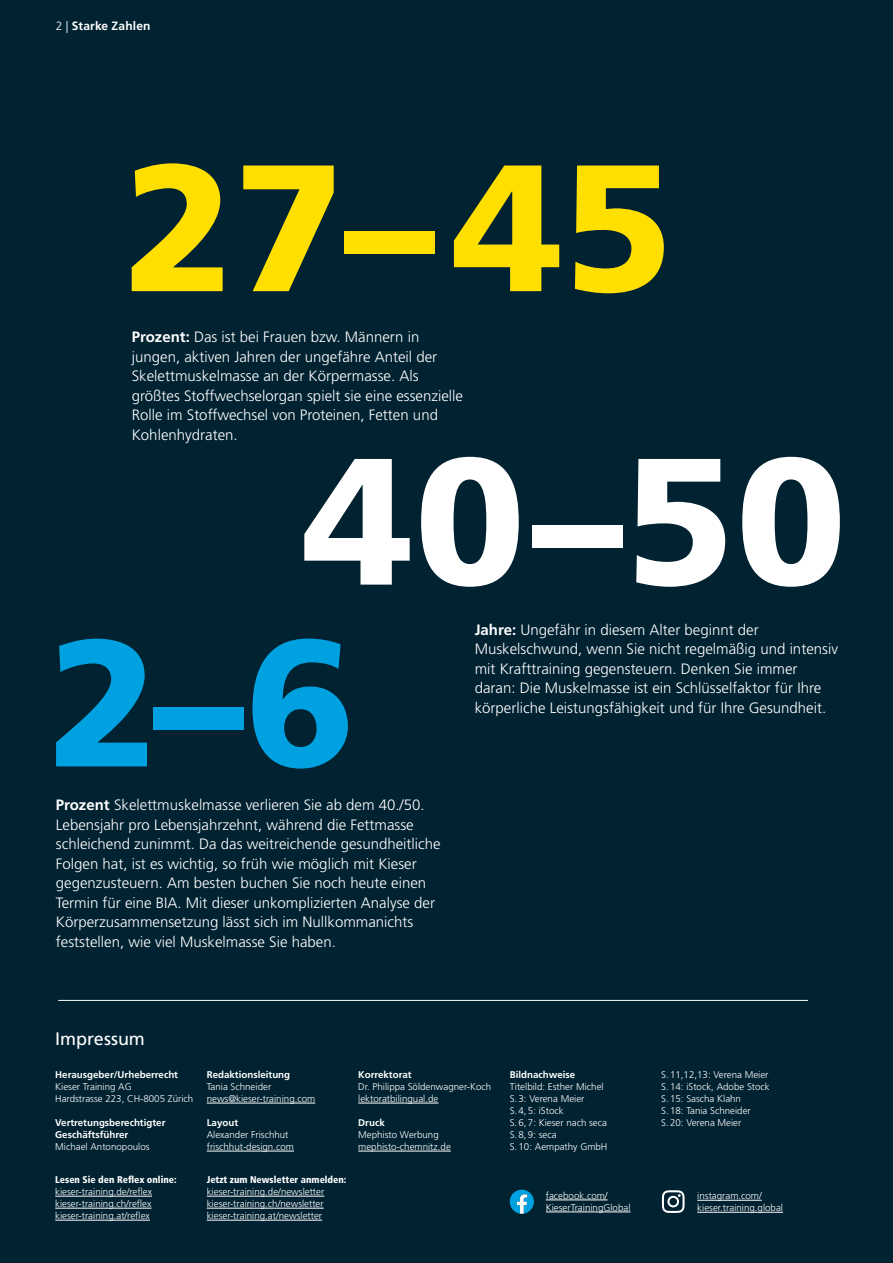
<style>
.page{position:relative;width:893px;height:1263px;background:#002231}
.page>*{position:absolute;margin:0;border:0;box-sizing:border-box;transform-origin:0 0}
.t1{font:900 180px "Frutiger LT Std";color:#ffdf00}
.t2{font:900 180px "Frutiger LT Std";color:#fff}
.t3{font:900 180px "Frutiger LT Std";color:#00a1e0}
.t4{font:18px "Frutiger LT Std";letter-spacing:-.005em;color:#fff}
.t5{font:300 15px/19.5px "Frutiger LT Std";color:#fff}
.t6{font:700 12px "Frutiger LT Std";letter-spacing:.015em;color:#fff}
.t7{font:300 9.75px/12px "Frutiger LT Std";color:#fff}
.t8{font:700 9.75px/12px "Frutiger LT Std";color:#fff}
.t9{font:900 condensed 9.75px "Frutiger LT Std";color:#fff}
.s1{font-weight:300}
.s2{font-weight:700}
</style>
<div class="page">
<hr style="left:207px;top:1103px;width:108px;height:1px;background:#fff">
<hr style="left:207px;top:1151px;width:87px;height:1px;background:#fff">
<hr style="left:358px;top:1103px;width:80px;height:1px;background:#fff">
<hr style="left:358px;top:1151px;width:93px;height:1px;background:#fff">
<hr style="left:55px;top:1196px;width:97px;height:1px;background:#fff">
<hr style="left:55px;top:1208px;width:97px;height:1px;background:#fff">
<hr style="left:55px;top:1220px;width:95px;height:1px;background:#fff">
<hr style="left:207px;top:1196px;width:117px;height:1px;background:#fff">
<hr style="left:207px;top:1208px;width:117px;height:1px;background:#fff">
<hr style="left:207px;top:1220px;width:115px;height:1px;background:#fff">
<hr style="left:546px;top:1200px;width:62px;height:1px;background:#fff">
<hr style="left:546px;top:1212px;width:84px;height:1px;background:#fff">
<svg style="left:510px;top:1189px;width:24px;height:24px"></svg>
<hr style="left:58px;top:1000px;width:750px;height:1px;background:#fff">
<hr style="left:697px;top:1200px;width:65px;height:1px;background:#fff">
<hr style="left:697px;top:1212px;width:86px;height:1px;background:#fff">
<svg style="left:662px;top:1190px;width:23px;height:23px"></svg>
<p class="t6" style="left:56px;top:18px;width:96px"><span class="s1">2 |</span> Starke Zahlen</p>
<h1 class="t1" style="left:124px;top:119px;width:550px">27–45</h1>
<p class="t5" style="left:132px;top:327px;width:333px"><span class="s2">Prozent:</span> Das ist bei Frauen bzw. Männern in jungen, aktiven Jahren der ungefähre Anteil der Skelettmuskelmasse an der Körpermasse. Als größtes Stoffwechselorgan spielt sie eine essenzielle Rolle im Stoffwechsel von Proteinen, Fetten und Kohlenhydraten.</p>
<h1 class="t2" style="left:303px;top:413px;width:545px">40–50</h1>
<h1 class="t3" style="left:49px;top:595px;width:308px">2–6</h1>
<p class="t5" style="left:56px;top:795px;width:386px"><span class="s2">Prozent</span> Skelettmuskelmasse verlieren Sie ab dem 40./50.<br>Lebensjahr pro Lebensjahrzehnt, während die Fettmasse schleichend zunimmt. Da das weitreichende gesundheitliche Folgen hat, ist es wichtig, so früh wie möglich mit Kieser gegenzusteuern. Am besten buchen Sie noch heute einen Termin für eine BIA. Mit dieser unkomplizierten Analyse der Körperzusammensetzung lässt sich im Nullkommanichts feststellen, wie viel Muskelmasse Sie haben.</p>
<p class="t5" style="left:475px;top:620px;width:365px"><span class="s2">Jahre:</span> Ungefähr in diesem Alter beginnt der Muskelschwund, wenn Sie nicht regelmäßig und intensiv mit Krafttraining gegensteuern. Denken Sie immer daran: Die Muskelmasse ist ein Schlüsselfaktor für Ihre körperliche Leistungsfähigkeit und für Ihre Gesundheit.</p>
<p class="t4" style="left:55px;top:1028px;width:91px">Impressum</p>
<p class="t8" style="left:55px;top:1069px;width:124px">Herausgeber/Urheberrecht</p>
<p class="t7" style="left:55px;top:1081px;width:139px">Kieser Training AG<br>Hardstrasse 223, CH-8005 Zürich</p>
<p class="t8" style="left:55px;top:1117px;width:112px">Vertretungsberechtigter<br>Geschäftsführer</p>
<p class="t7" style="left:55px;top:1141px;width:96px">Michael Antonopoulos</p>
<p class="t9" style="left:55px;top:1174px;width:123px">Lesen Sie den Reflex online:</p>
<p class="t7" style="left:55px;top:1186px;width:98px;text-align:justify">kieser-training.de/reflex kieser-training.ch/reflex kieser-training.at/reflex</p>
<p class="t8" style="left:207px;top:1069px;width:85px">Redaktionsleitung</p>
<p class="t7" style="left:207px;top:1081px;width:110px">Tania Schneider news@kieser-training.com</p>
<p class="t8" style="left:207px;top:1117px;width:33px">Layout</p>
<p class="t7" style="left:207px;top:1129px;width:89px">Alexander Frischhut frischhut-design.com</p>
<p class="t9" style="left:207px;top:1174px;width:141px">Jetzt zum Newsletter anmelden:</p>
<p class="t7" style="left:207px;top:1186px;width:119px;text-align:justify">kieser-training.de/newsletter kieser-training.ch/newsletter kieser-training.at/newsletter</p>
<p class="t8" style="left:358px;top:1069px;width:55px">Korrektorat</p>
<p class="t7" style="left:358px;top:1081px;width:134px">Dr. Philippa Söldenwagner-Koch lektoratbilingual.de</p>
<p class="t8" style="left:358px;top:1117px;width:28px">Druck</p>
<p class="t7" style="left:358px;top:1129px;width:94px">Mephisto Werbung mephisto-chemnitz.de</p>
<p class="t8" style="left:510px;top:1069px;width:67px">Bildnachweise</p>
<p class="t7" style="left:510px;top:1081px;width:99px">Titelbild: Esther Michel<br>S.3: Verena Meier<br>S.4,5: iStock<br>S.6,7: Kieser nach seca<br>S.8,9: seca<br>S.10: Aempathy GmbH</p>
<p class="t7" style="left:661px;top:1069px;width:110px">S.11,12,13: Verena Meier<br>S.14: iStock, Adobe Stock<br>S.15: Sascha Klahn<br>S.18: Tania Schneider<br>S.20: Verena Meier</p>
<p class="t7" style="left:546px;top:1190px;width:86px">facebook.com/<br>KieserTrainingGlobal</p>
<p class="t7" style="left:697px;top:1190px;width:87px">instagram.com/ kieser.training.global</p>
</div>
